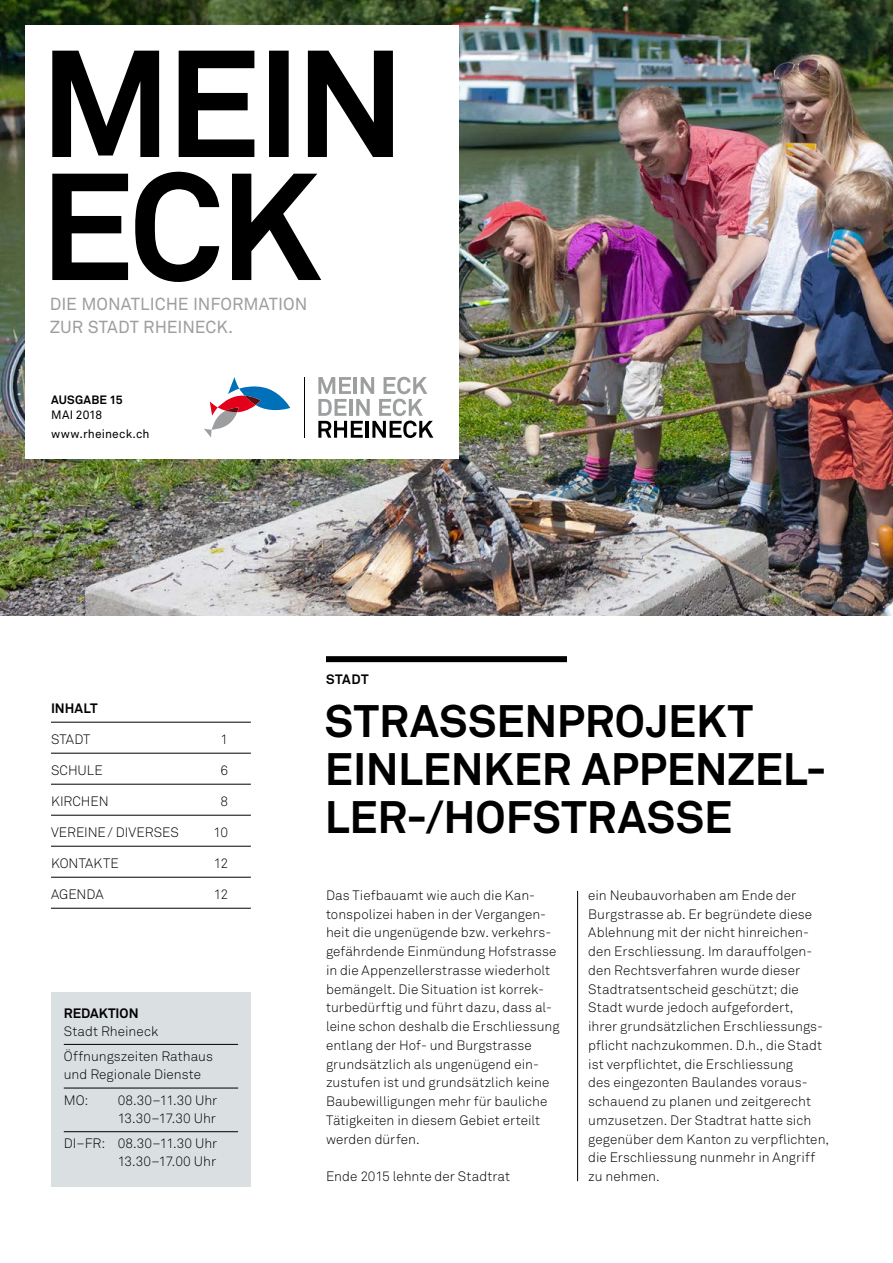
<style>
.page{position:relative;width:893px;height:1263px;background:#fff}
.page>*{position:absolute;margin:0;border:0;box-sizing:border-box;transform-origin:0 0}
.t1{font:700 45px/48px "Akkurat Pro";color:#000}
.t2{font:17.25px/22.5px "Akkurat Pro";color:#9c9e9f}
.t3{font:300 13.5px/18.8px "Akkurat Pro";letter-spacing:.005em;color:#000}
.t4{font:700 13.5px "Akkurat Pro";color:#000}
.t5{font:12px/19.2px "Akkurat Pro";letter-spacing:.015em;color:#000}
.t6{font:700 12px "Akkurat Pro";letter-spacing:.015em;color:#000}
</style>
<div class="page">
<img style="left:0;top:0;width:893px;height:615px">
<div style="left:51px;top:992px;width:200px;height:194px;background:#dadfe2"></div>
<hr style="left:64px;top:1044px;width:174px;height:1px;background:#000">
<hr style="left:64px;top:1088px;width:174px;height:1px;background:#000">
<hr style="left:64px;top:1131px;width:174px;height:1px;background:#000">
<div style="left:26px;top:26px;width:433px;height:433px;background:#fff"></div>
<svg style="left:52px;top:51px;width:341px;height:231px"></svg>
<hr style="left:304px;top:377px;width:1px;height:61px;background:#000">
<svg style="left:204px;top:377px;width:86px;height:60px"></svg>
<svg style="left:318px;top:377px;width:115px;height:61px"></svg>
<hr style="left:51px;top:722px;width:200px;height:1px;background:#000">
<hr style="left:51px;top:753px;width:200px;height:1px;background:#000">
<hr style="left:51px;top:784px;width:200px;height:1px;background:#000">
<hr style="left:51px;top:815px;width:200px;height:1px;background:#000">
<hr style="left:51px;top:846px;width:200px;height:1px;background:#000">
<hr style="left:51px;top:877px;width:200px;height:1px;background:#000">
<hr style="left:51px;top:908px;width:200px;height:1px;background:#000">
<div style="left:326px;top:656px;width:241px;height:6px;background:#000"></div>
<hr style="left:577px;top:891px;width:1px;height:290px;background:#000">
<p class="t2" style="left:50px;top:294px;width:259px">DIE MONATLICHE INFORMATION<br>ZUR STADT RHEINECK.</p>
<p class="t6" style="left:51px;top:392px;width:73px">AUSGABE 15</p>
<p class="t5" style="left:51px;top:405px;width:100px">MAI 2018 www.rheineck.ch</p>
<p class="t4" style="left:51px;top:700px;width:48px">INHALT</p>
<p class="t3" style="left:51px;top:730px;width:41px">STADT</p>
<p class="t3" style="left:220px;top:730px;width:9px">1</p>
<p class="t3" style="left:51px;top:761px;width:53px">SCHULE</p>
<p class="t3" style="left:220px;top:761px;width:9px">6</p>
<p class="t3" style="left:51px;top:792px;width:59px">KIRCHEN</p>
<p class="t3" style="left:220px;top:792px;width:9px">8</p>
<p class="t3" style="left:51px;top:823px;width:129px">VEREINE/ DIVERSES</p>
<p class="t3" style="left:213px;top:823px;width:16px">10</p>
<p class="t3" style="left:51px;top:854px;width:69px">KONTAKTE</p>
<p class="t3" style="left:214px;top:854px;width:16px">12</p>
<p class="t3" style="left:51px;top:885px;width:54px">AGENDA</p>
<p class="t3" style="left:214px;top:885px;width:16px">12</p>
<p class="t4" style="left:64px;top:1004px;width:76px">REDAKTION</p>
<p class="t3" style="left:64px;top:1018px;width:151px;line-height:25.7px">Stadt Rheineck<br>Öffnungszeiten Rathaus</p>
<p class="t3" style="left:64px;top:1062px;width:139px;line-height:25.7px">und Regionale Dienste<br>MO:</p>
<p class="t3" style="left:118px;top:1091px;width:101px;line-height:18px">08.30–11.30 Uhr<br>13.30–17.30 Uhr</p>
<p class="t3" style="left:64px;top:1135px;width:155px;line-height:18px;text-align:right">DI–FR: 08.30–11.30 Uhr<br>13.30–17.00 Uhr</p>
<p class="t4" style="left:326px;top:671px;width:44px">STADT</p>
<h1 class="t1" style="left:325px;top:698px;width:503px">STRASSENPROJEKT<br>EINLENKER APPENZEL-<br>LER-/HOFSTRASSE</h1>
<p class="t3" style="left:326px;top:886px;width:235px">Das Tiefbauamt wie auch die Kan&shy;tonspolizei haben in der Vergangen&shy;heit die ungenügende bzw. verkehrs&shy;gefährdende Einmündung Hofstrasse in die Appenzellerstrasse wiederholt bemängelt. Die Situation ist korrek&shy;turbedürftig und führt dazu, dass al&shy;leine schon deshalb die Erschliessung entlang der Hof- und Burgstrasse grundsätzlich als ungenügend ein&shy;zustufen ist und grundsätzlich keine Baubewilligungen mehr für bauliche Tätigkeiten in diesem Gebiet erteilt werden dürfen.</p>
<p class="t3" style="left:326px;top:1167px;width:186px">Ende 2015 lehnte der Stadtrat</p>
<p class="t3" style="left:588px;top:886px;width:242px">ein Neubauvorhaben am Ende der Burgstrasse ab. Er begründete diese Ablehnung mit der nicht hinreichen&shy;den Erschliessung. Im darauffolgen&shy;den Rechtsverfahren wurde dieser Stadtratsentscheid geschützt; die Stadt wurde jedoch aufgefordert,<br>ihrer grundsätzlichen Erschliessungs&shy;pflicht nachzukommen. D.h., die Stadt ist verpflichtet, die Erschliessung<br>des eingezonten Baulandes voraus&shy;schauend zu planen und zeitgerecht umzusetzen. Der Stadtrat hatte sich gegenüber dem Kanton zu verpflichten, die Erschliessung nunmehr in Angriff zu nehmen.</p>
</div>
